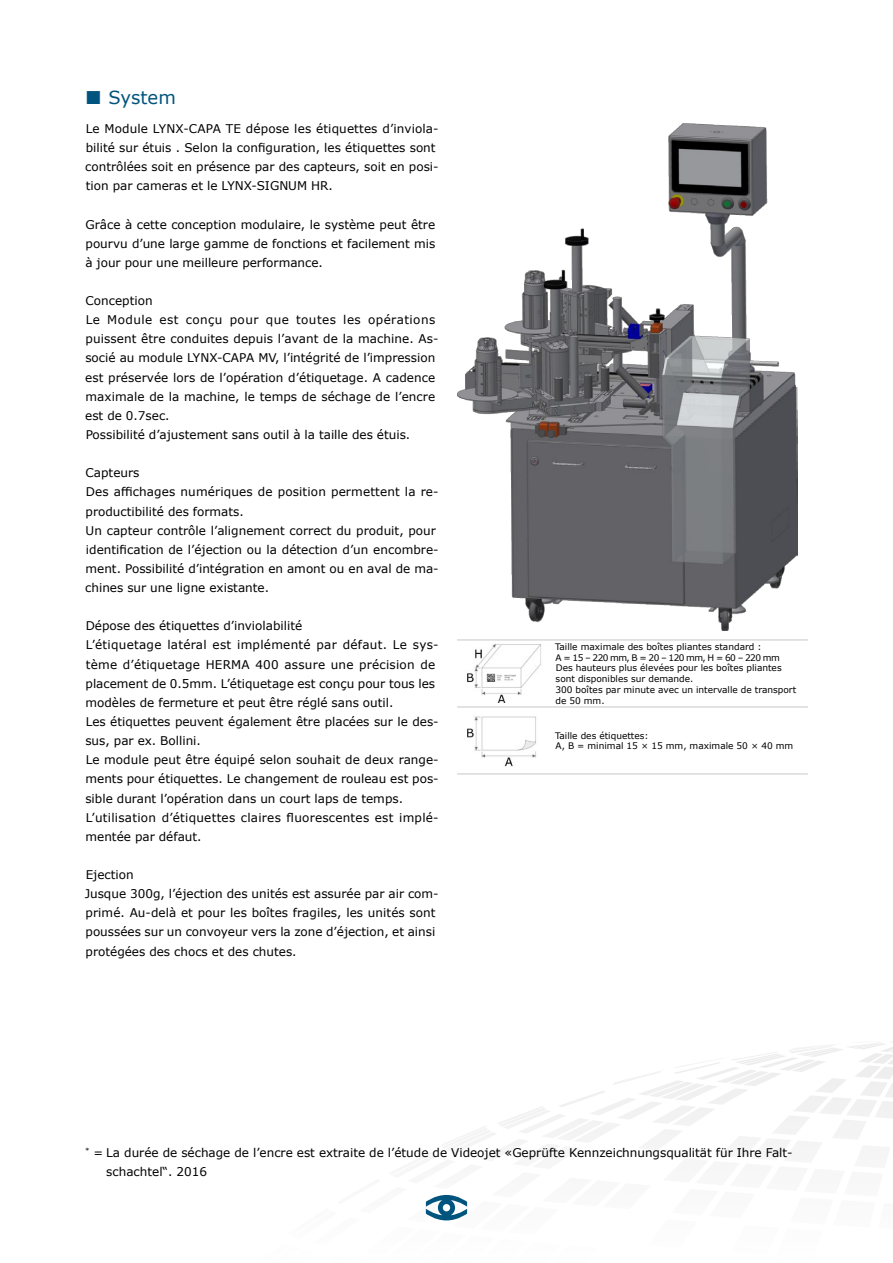
<style>
.page{position:relative;width:893px;height:1263px;background:#fff}
.page>*{position:absolute;margin:0;border:0;box-sizing:border-box;transform-origin:0 0}
.t1{font:18px "Verdana";color:#00547d}
.t2{font:12px/19.2px "Verdana";color:#000}
.t3{font:9px/10.8px "Verdana";color:#000}
</style>
<div class="page">
<svg style="left:425px;top:1043px;width:468px;height:178px"></svg>
<hr style="left:457px;top:639px;width:351px;height:1px;background:#c5c7c7">
<hr style="left:457px;top:707px;width:351px;height:1px;background:#c5c7c7">
<hr style="left:457px;top:773px;width:351px;height:1px;background:#c5c7c7">
<img style="left:467px;top:644px;width:74px;height:59px">
<img style="left:467px;top:716px;width:69px;height:51px">
<img style="left:457px;top:123px;width:341px;height:507px">
<h1 class="t1" style="left:108px;top:85px;width:69px">System</h1>
<p class="t2" style="left:85px;top:119px;width:355px">Le Module LYNX-CAPA TE dépose les étiquettes d’inviola&shy;bilité sur étuis . Selon la configuration, les étiquettes sont contrôlées soit en présence par des capteurs, soit en posi&shy;tion par cameras et le LYNX-SIGNUM HR.</p>
<p class="t2" style="left:85px;top:214px;width:351px;text-align:justify">Grâce à cette conception modulaire, le système peut être pourvu d’une large gamme de fonctions et facilement mis à jour pour une meilleure performance.</p>
<p class="t2" style="left:85px;top:291px;width:355px">Conception<br>Le Module est conçu pour que toutes les opérations puissent être conduites depuis l’avant de la machine. As&shy;socié au module LYNX-CAPA MV, l’intégrité de l’impression est préservée lors de l’opération d’étiquetage. A cadence maximale de la machine, le temps de séchage de l’encre est de 0.7sec.<br>Possibilité d’ajustement sans outil à la taille des étuis.</p>
<p class="t2" style="left:85px;top:463px;width:355px">Capteurs<br>Des affichages numériques de position permettent la re&shy;productibilité des formats.<br>Un capteur contrôle l’alignement correct du produit, pour identification de l’éjection ou la détection d’un encombre&shy;ment. Possibilité d’intégration en amont ou en aval de ma&shy;chines sur une ligne existante.</p>
<p class="t2" style="left:85px;top:616px;width:355px">Dépose des étiquettes d’inviolabilité<br>L’étiquetage latéral est implémenté par défaut. Le sys&shy;tème d’étiquetage HERMA 400 assure une précision de placement de 0.5mm. L’étiquetage est conçu pour tous les modèles de fermeture et peut être réglé sans outil.<br>Les étiquettes peuvent également être placées sur le des&shy;sus, par ex. Bollini.<br>Le module peut être équipé selon souhait de deux range&shy;ments pour étiquettes. Le changement de rouleau est pos&shy;sible durant l’opération dans un court laps de temps.<br>L’utilisation d’étiquettes claires fluorescentes est implé&shy;mentée par défaut.</p>
<p class="t2" style="left:85px;top:865px;width:356px">Ejection<br>Jusque 300g, l’éjection des unités est assurée par air com&shy;primé. Au-delà et pour les boîtes fragiles, les unités sont poussées sur un convoyeur vers la zone d’éjection, et ainsi protégées des chocs et des chutes.</p>
<p class="t3" style="left:555px;top:641px;width:243px">Taille maximale des boîtes pliantes standard :<br>A = 15 – 220 mm, B = 20 – 120 mm, H = 60 – 220 mm Des hauteurs plus élevées pour les boîtes pliantes sont disponibles sur demande.<br>300 boîtes par minute avec un intervalle de transport de 50 mm.</p>
<p class="t3" style="left:555px;top:730px;width:240px">Taille des étiquettes:<br>A, B = minimal 15 × 15 mm, maximale 50 × 40 mm</p>
<p class="t2" style="left:106px;top:1142px;width:688px;text-indent:-21px"><sup>*</sup> = La durée de séchage de l’encre est extraite de l’étude de Videojet «Geprüfte Kennzeichnungsqualität für Ihre Falt&shy;schachtel“. 2016</p>
</div>
